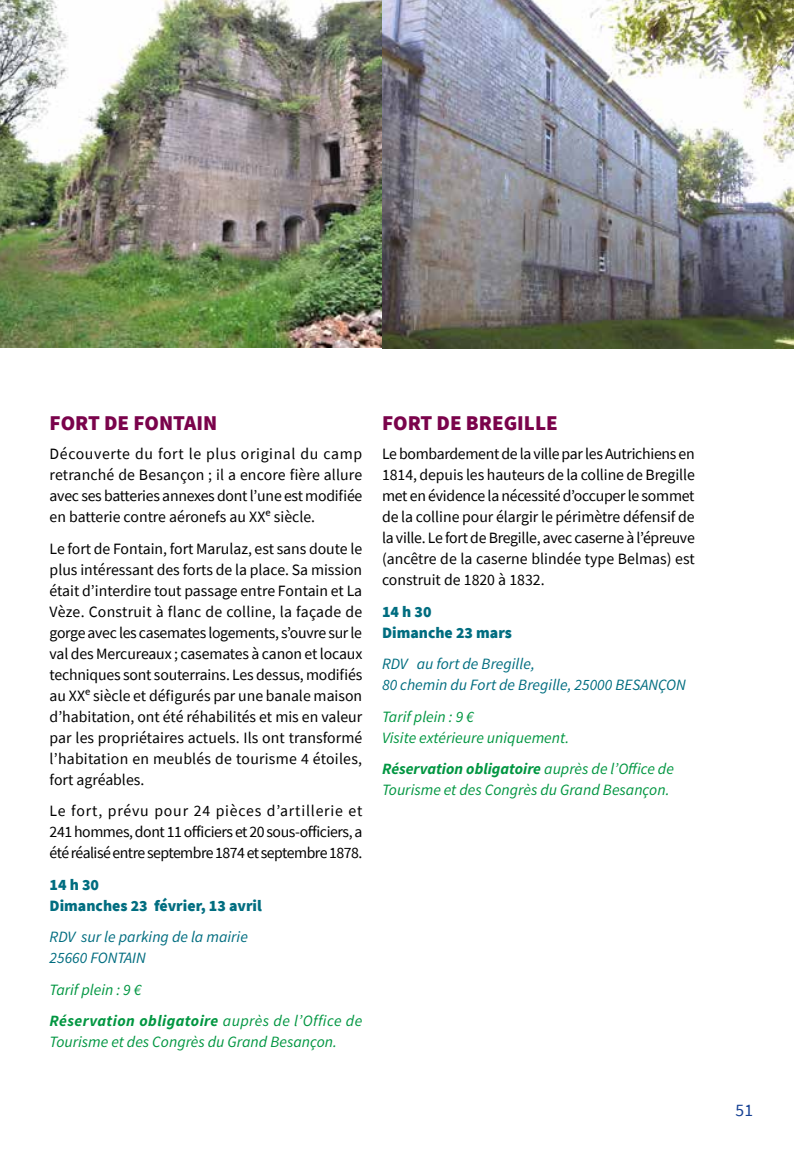
<style>
.page{position:relative;width:794px;height:1156px;background:#fff}
.page>*{position:absolute;margin:0;border:0;box-sizing:border-box;transform-origin:0 0}
.t1{font:900 21px "Source Sans Pro";color:#7a034b}
.t2{font:17.5px "Source Sans Pro";color:#164194}
.t3{font:15.75px/21px "Source Sans Pro";color:#000;text-align:justify}
.t4{font:italic 15.75px/21px "Source Sans Pro";color:#009641}
.t5{font:italic 15.75px/21px "Source Sans Pro";color:#006d80}
.t6{font:900 15.75px/21px "Source Sans Pro";color:#006d80}
.s1{font-weight:700}
</style>
<div class="page">
<img style="left:0;top:0;width:794px;height:348px">
<h1 class="t1" style="left:50px;top:408px;width:169px">FORT DE FONTAIN</h1>
<p class="t3" style="left:50px;top:443px;width:314px">Découverte du fort le plus original du camp retranché de Besançon ; il a encore fière allure avec ses batteries annexes dont l’une est modifiée en batterie contre aéronefs au XXᵉ siècle.</p>
<p class="t3" style="left:50px;top:538px;width:314px">Le fort de Fontain, fort Marulaz, est sans doute le plus intéressant des forts de la place. Sa mission était d’interdire tout passage entre Fontain et La Vèze. Construit à flanc de colline, la façade de gorge avec les casemates logements, s’ouvre sur le val des Mercureaux ; casemates à canon et locaux techniques sont souterrains. Les dessus, modifiés au XXᵉ siècle et défigurés par une banale maison d’habitation, ont été réhabilités et mis en valeur par les propriétaires actuels. Ils ont transformé l’habitation en meublés de tourisme 4 étoiles, fort agréables.</p>
<p class="t3" style="left:50px;top:800px;width:314px">Le fort, prévu pour 24 pièces d’artillerie et 241 hommes, dont 11 officiers et 20 sous-officiers, a été réalisé entre septembre 1874 et septembre 1878.</p>
<p class="t6" style="left:50px;top:874px;width:214px">14 h 30<br>Dimanches 23 février, 13 avril</p>
<p class="t5" style="left:50px;top:926px;width:200px">RDV sur le parking de la mairie<br>25660 FONTAIN</p>
<p class="t4" style="left:50px;top:974px;width:314px;line-height:31.5px">Tarif plein : 9 €<br><span class="s1">Réservation obligatoire</span> auprès de l’Office de</p>
<p class="t4" style="left:50px;top:1031px;width:289px">Tourisme et des Congrès du Grand Besançon.</p>
<h1 class="t1" style="left:382px;top:408px;width:177px">FORT DE BREGILLE</h1>
<p class="t3" style="left:382px;top:443px;width:314px">Le bombardement de la ville par les Autrichiens en 1814, depuis les hauteurs de la colline de Bregille met en évidence la nécessité d’occuper le sommet de la colline pour élargir le périmètre défensif de la ville. Le fort de Bregille, avec caserne à l’épreuve (ancêtre de la caserne blindée type Belmas) est construit de 1820 à 1832.</p>
<p class="t6" style="left:382px;top:601px;width:131px">14 h 30<br>Dimanche 23 mars</p>
<p class="t5" style="left:382px;top:653px;width:305px">RDV au fort de Bregille,<br>80 chemin du Fort de Bregille, 25000 BESANÇON</p>
<p class="t4" style="left:382px;top:706px;width:189px">Tarif plein : 9 €<br>Visite extérieure uniquement.</p>
<p class="t4" style="left:382px;top:758px;width:293px"><span class="s1">Réservation obligatoire</span> auprès de l’Office de<br>Tourisme et des Congrès du Grand Besançon.</p>
<p class="t2" style="left:735px;top:1099px;width:19px">51</p>
</div>
